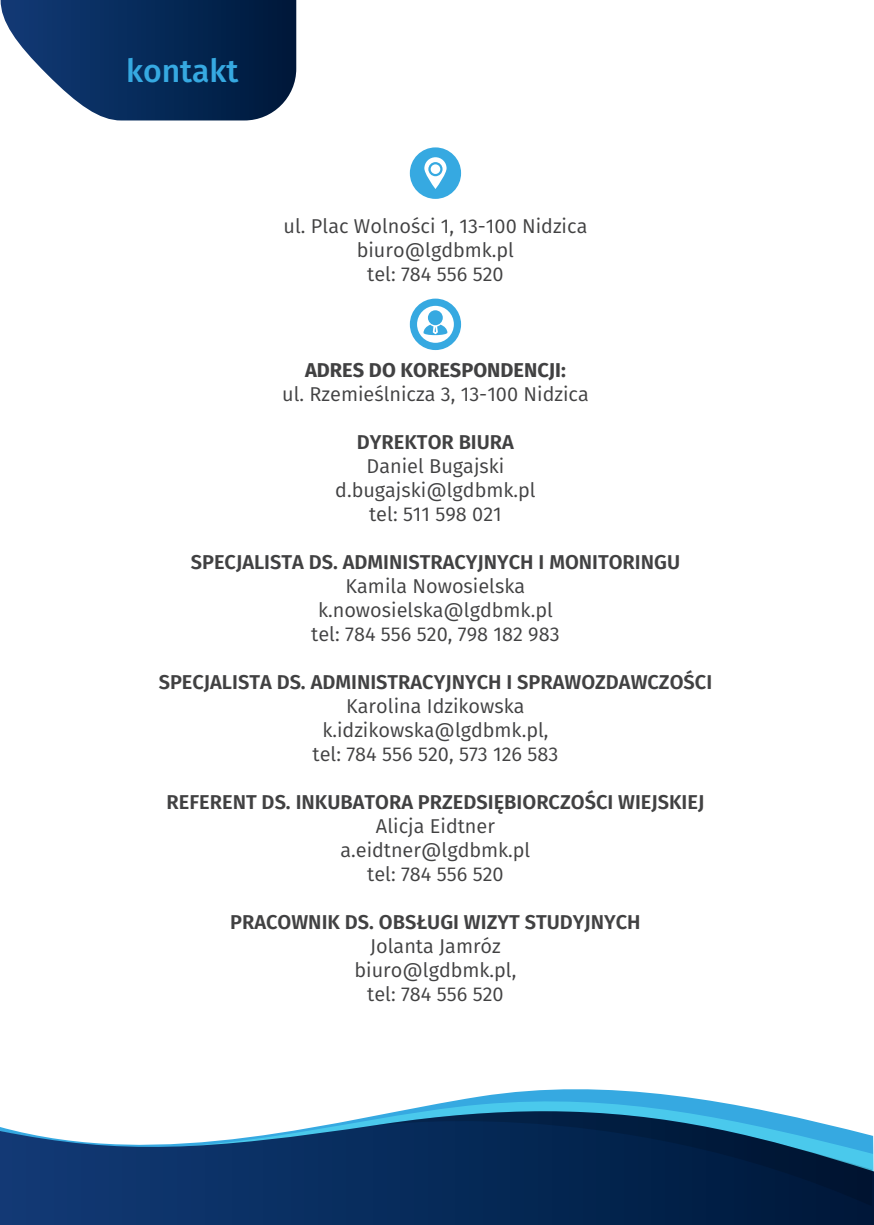
<style>
.page{position:relative;width:874px;height:1225px;background:#fff}
.page>*{position:absolute;margin:0;border:0;box-sizing:border-box;transform-origin:0 0}
.t1{font:500 32px "Fira Sans";color:#36a9e1}
.t2{font:20px/24px "Fira Sans";color:#414142;text-align:center}
.t3{font:600 20px "Fira Sans";color:#414142}
.t4{font:700 20px "Fira Sans";color:#414142}
</style>
<div class="page">
<svg style="left:1px;top:0;width:295px;height:120px;background:#29466d"></svg>
<svg style="left:453px;top:1089px;width:259px;height:12px;fill:#36a9e1"></svg>
<svg style="left:400px;top:1101px;width:366px;height:10px;background:#5ac2e9"></svg>
<svg style="left:0;top:1117px;width:873px;height:108px;background:#2f507c"></svg>
<svg style="left:367px;top:1111px;width:504px;height:95px;background:#123d65"></svg>
<div style="left:409px;top:299px;width:52px;height:51px;background:#36a9e1;border-radius:50%"></div>
<svg style="left:417px;top:306px;width:36px;height:37px"></svg>
<div style="left:409px;top:147px;width:52px;height:52px;background:#36a9e1;border-radius:50%"></div>
<svg style="left:424px;top:157px;width:22px;height:32px"></svg>
<div style="left:430px;top:164px;width:10px;height:10px;background:#fff;border-radius:50%"></div>
<h1 class="t1" style="left:126px;top:45px;width:114px">kontakt</h1>
<p class="t2" style="left:283px;top:213px;width:305px">ul. Plac Wolności 1, 13-100 Nidzica biuro@lgdbmk.pl<br>tel: 784 556 520</p>
<p class="t4" style="left:305px;top:353px;width:262px">ADRES DO KORESPONDENCJI:</p>
<p class="t2" style="left:282px;top:381px;width:308px">ul. Rzemieślnicza 3, 13-100 Nidzica</p>
<p class="t3" style="left:357px;top:425px;width:158px">DYREKTOR BIURA</p>
<p class="t2" style="left:335px;top:453px;width:202px">Daniel Bugajski d.bugajski@lgdbmk.pl tel: 511 598 021</p>
<p class="t3" style="left:191px;top:545px;width:490px">SPECJALISTA DS. ADMINISTRACYJNYCH I MONITORINGU</p>
<p class="t2" style="left:311px;top:573px;width:250px">Kamila Nowosielska k.nowosielska@lgdbmk.pl tel: 784 556 520, 798 182 983</p>
<p class="t3" style="left:159px;top:665px;width:554px">SPECJALISTA DS. ADMINISTRACYJNYCH I SPRAWOZDAWCZOŚCI</p>
<p class="t2" style="left:312px;top:693px;width:247px">Karolina Idzikowska k.idzikowska@lgdbmk.pl, tel: 784 556 520, 573 126 583</p>
<p class="t3" style="left:166px;top:785px;width:539px">REFERENT DS. INKUBATORA PRZEDSIĘBIORCZOŚCI WIEJSKIEJ</p>
<p class="t2" style="left:340px;top:813px;width:191px">Alicja Eidtner a.eidtner@lgdbmk.pl tel: 784 556 520</p>
<p class="t3" style="left:230px;top:905px;width:411px">PRACOWNIK DS. OBSŁUGI WIZYT STUDYJNYCH</p>
<p class="t2" style="left:354px;top:933px;width:163px">Jolanta Jamróz biuro@lgdbmk.pl, tel: 784 556 520</p>
</div>
